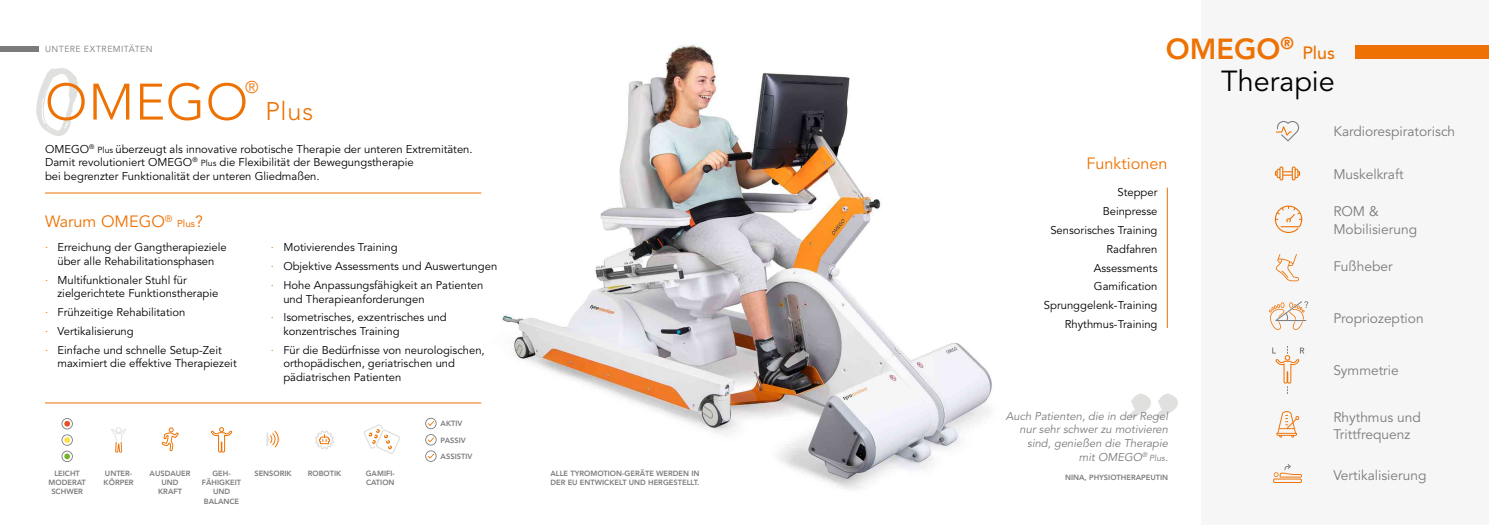
<style>
.page{position:relative;width:1489px;height:525px;background:#fff}
.page>*{position:absolute;margin:0;border:0;box-sizing:border-box;transform-origin:0 0}
.t1{font:300 50.75px "Avenir";letter-spacing:.015em;color:#ee7203}
.t2{font:28.75px "Avenir";color:#000}
.t3{font:800 28.75px "Avenir";color:#ee7203}
.t4{font:500 17.75px "Avenir";color:#ee7203}
.t5{font:300 16.88px "Avenir";color:#ee7203}
.t6{font:16.25px "Avenir";color:#ee7203}
.t7{font:13.75px/17.5px "Avenir";color:#7c7b7b}
.t8{font:11.25px/18.8px "Avenir";color:#000}
.t9{font:italic 11.25px/13.5px "Avenir";color:#7c7b7b;text-align:right}
.t10{font:10px "Avenir";color:#ee7203}
.t11{font:8.75px "Avenir";letter-spacing:.055em;color:#7c7b7b}
.t12{font:800 7.5px/9.2px "Avenir";color:#7c7b7b}
.s1{font-size:25.38px}
.s2{font-size:8.75px}
.s3{font-size:16.25px}
.s4{color:#ee7203}
</style>
<div class="page">
<img style="left:400px;top:44px;width:592px;height:445px">
<div style="left:0;top:46px;width:39px;height:6px;background:#7c7b7b"></div>
<hr style="left:45px;top:193px;width:436px;height:1px;background:#ee7203">
<hr style="left:45px;top:402px;width:436px;height:1px;background:#ee7203">
<div style="left:1200px;top:0;width:288px;height:524px;background:#f6f6f6"></div>
<svg style="left:1272px;top:346px;width:32px;height:48px"></svg>
<svg style="left:1275px;top:121px;width:23px;height:20px"></svg>
<svg style="left:1274px;top:166px;width:25px;height:14px"></svg>
<svg style="left:1276px;top:411px;width:23px;height:26px"></svg>
<svg style="left:1276px;top:254px;width:22px;height:27px"></svg>
<svg style="left:1274px;top:205px;width:28px;height:28px"></svg>
<svg style="left:1269px;top:301px;width:40px;height:28px"></svg>
<svg style="left:1273px;top:464px;width:29px;height:19px"></svg>
<svg style="left:36px;top:68px;width:43px;height:68px"></svg>
<svg style="left:1129px;top:393px;width:48px;height:25px"></svg>
<div style="left:1355px;top:45px;width:133px;height:14px;background:#ee7203"></div>
<svg style="left:61px;top:418px;width:12px;height:44px"></svg>
<svg style="left:425px;top:417px;width:11px;height:44px"></svg>
<svg style="left:266px;top:431px;width:14px;height:17px"></svg>
<svg style="left:315px;top:430px;width:19px;height:20px"></svg>
<svg style="left:161px;top:427px;width:18px;height:24px"></svg>
<svg style="left:211px;top:427px;width:22px;height:25px"></svg>
<svg style="left:111px;top:427px;width:15px;height:14px"></svg>
<svg style="left:115px;top:442px;width:7px;height:10px"></svg>
<svg style="left:364px;top:423px;width:38px;height:31px"></svg>
<hr style="left:1166px;top:187px;width:1px;height:141px;background:#ee7203">
<p class="t11" style="left:45px;top:44px;width:109px">UNTERE EXTREMITÄTEN</p>
<h3 class="t5" style="left:245px;top:77px;width:15px">®</h3>
<h1 class="t1" style="left:45px;top:72px;width:270px">OMEGO <span class="s1">Plus</span></h1>
<p class="t8" style="left:45px;top:142px;width:429px;line-height:13.5px">OMEGO<sup>®</sup> <span class="s2">Plus</span> überzeugt als innovative robotische Therapie der unteren Extremitäten.<br>Damit revolutioniert OMEGO<sup>®</sup> <span class="s2">Plus</span> die Flexibilität der Bewegungstherapie<br>bei begrenzter Funktionalität der unteren Gliedmaßen.</p>
<h3 class="t6" style="left:45px;top:212px;width:129px">Warum OMEGO<sup>®</sup></h3>
<p class="t10" style="left:177px;top:218px;width:27px">Plus<span class="s3">?</span></p>
<p class="t8" style="left:45px;top:241px;width:183px;line-height:13.5px;text-align:center"><span class="s4">·</span> Erreichung der Gangtherapieziele über alle Rehabilitationsphasen</p>
<p class="t8" style="left:57px;top:273px;width:162px;line-height:13.5px;text-indent:-12px"><span class="s4">·</span> Multifunktionaler Stuhl für zielgerichtete Funktionstherapie</p>
<p class="t8" style="left:45px;top:303px;width:178px"><span class="s4">·</span> Frühzeitige Rehabilitation<br><span class="s4">·</span> Vertikalisierung<br><span class="s4">·</span> Einfache und schnelle Setup-Zeit</p>
<p class="t8" style="left:57px;top:354px;width:181px">maximiert die effektive Therapiezeit</p>
<p class="t8" style="left:271px;top:238px;width:228px"><span class="s4">·</span> Motivierendes Training<br><span class="s4">·</span> Objektive Assessments und Auswertungen <span class="s4">·</span> Hohe Anpassungsfähigkeit an Patienten</p>
<p class="t8" style="left:271px;top:289px;width:177px;text-indent:12px">und Therapieanforderungen<br><span class="s4">·</span> Isometrisches, exzentrisches und</p>
<p class="t8" style="left:271px;top:322px;width:215px;text-indent:12px">konzentrisches Training<br><span class="s4">·</span> Für die Bedürfnisse von neurologischen,</p>
<p class="t8" style="left:283px;top:356px;width:173px;line-height:13.5px">orthopädischen, geriatrischen und pädiatrischen Patienten</p>
<p class="t12" style="left:440px;top:418px;width:23px">AKTIV</p>
<p class="t12" style="left:440px;top:435px;width:27px">PASSIV</p>
<p class="t12" style="left:440px;top:452px;width:33px">ASSISTIV</p>
<p class="t12" style="left:49px;top:468px;width:39px;text-align:center">LEICHT<br>MODERAT<br>SCHWER</p>
<p class="t12" style="left:104px;top:468px;width:32px">UNTER-<br>KÖRPER</p>
<p class="t12" style="left:150px;top:468px;width:42px;text-align:center">AUSDAUER<br>UND<br>KRAFT</p>
<p class="t12" style="left:202px;top:468px;width:41px;text-align:center">GEH-<br>FÄHIGKEIT<br>UND<br>BALANCE</p>
<p class="t12" style="left:254px;top:468px;width:39px">SENSORIK</p>
<p class="t12" style="left:308px;top:468px;width:35px">ROBOTIK</p>
<p class="t12" style="left:366px;top:468px;width:30px">GAMIFI-<br>CATION</p>
<p class="t12" style="left:550px;top:468px;width:151px">ALLE TYROMOTION-GERÄTE WERDEN IN<br>DER EU ENTWICKELT UND HERGESTELLT.</p>
<h2 class="t3" style="left:1165px;top:32px;width:130px">OMEGO<sup>®</sup></h2>
<h3 class="t4" style="left:1302px;top:43px;width:34px">Plus</h3>
<h2 class="t2" style="left:1221px;top:64px;width:115px">Therapie</h2>
<h3 class="t6" style="left:1086px;top:154px;width:82px">Funktionen</h3>
<p class="t8" style="left:1043px;top:183px;width:115px;text-align:right">Stepper<br>Beinpresse<br>Sensorisches Training<br>Radfahren<br>Assessments<br>Gamification<br>Sprunggelenk-Training<br>Rhythmus-Training</p>
<p class="t9" style="left:1005px;top:409px;width:164px">Auch Patienten, die in der Regel nur sehr schwer zu motivieren sind, genießen die Therapie<br>mit OMEGO<sup>®</sup> <span class="s2">Plus</span>.</p>
<p class="t12" style="left:1065px;top:473px;width:104px">NINA, PHYSIOTHERAPEUTIN</p>
<p class="t7" style="left:1333px;top:123px;width:123px">Kardiorespiratorisch</p>
<p class="t7" style="left:1333px;top:165px;width:72px">Muskelkraft</p>
<p class="t7" style="left:1333px;top:203px;width:85px">ROM &amp;<br>Mobilisierung</p>
<p class="t7" style="left:1333px;top:258px;width:61px">Fußheber</p>
<p class="t7" style="left:1333px;top:310px;width:92px">Propriozeption</p>
<p class="t7" style="left:1333px;top:361px;width:67px">Symmetrie</p>
<p class="t7" style="left:1333px;top:408px;width:89px">Rhythmus und<br>Trittfrequenz</p>
<p class="t7" style="left:1333px;top:467px;width:95px">Vertikalisierung</p>
</div>
